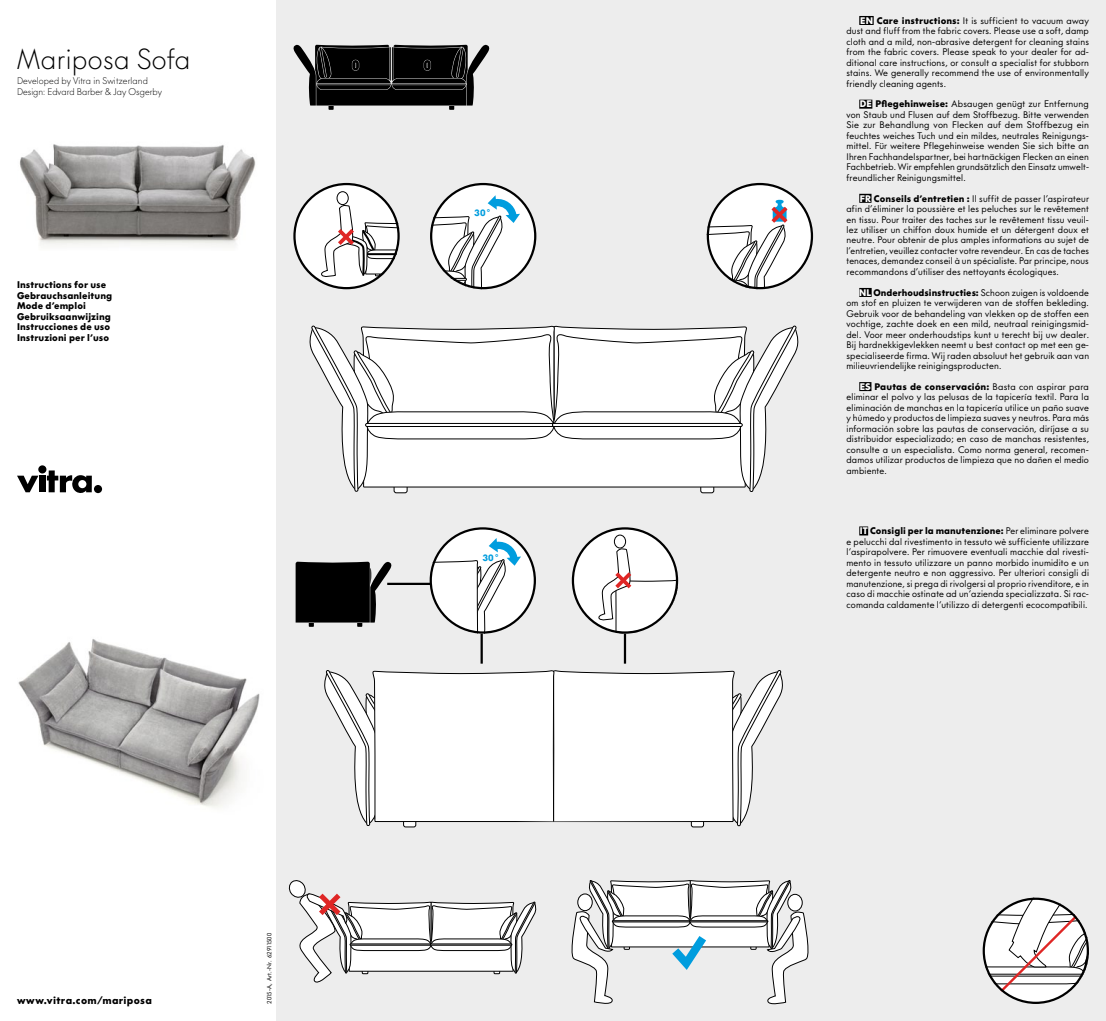
<style>
.page{position:relative;width:1106px;height:1021px;background:#fff}
.page>*{position:absolute;margin:0;border:0;box-sizing:border-box;transform-origin:0 0}
.t1{font:300 27px "V Futura";letter-spacing:.01em;color:#000}
.t2{font:700 9.75px "V Futura";letter-spacing:.035em;color:#000}
.Kurztext_6Pt{font:700 9px "V Futura";letter-spacing:.01em;color:#000}
.t3{font:300 9px "V Futura";letter-spacing:.01em;color:#000}
.t4{font:700 9px "V Futura";color:#009dde}
.Lauftext_Normal_6_Pt{font:8.85px/10.5px "V Futura";letter-spacing:.02em;color:#000;text-align:justify}
.Lauftext_Normal_Link{font:6px "V Futura";letter-spacing:.04em;color:#000}
.s1{font-weight:700;color:#fff}
.s2{font-weight:700}
</style>
<div class="page">
<div style="left:277px;top:0;width:829px;height:1020px;background:#ededed"></div>
<div style="left:859px;top:16px;width:14px;height:9px;background:#000"></div>
<div style="left:859px;top:100px;width:13px;height:9px;background:#000"></div>
<div style="left:859px;top:194px;width:12px;height:9px;background:#000"></div>
<div style="left:859px;top:288px;width:12px;height:9px;background:#000"></div>
<div style="left:859px;top:382px;width:12px;height:9px;background:#000"></div>
<div style="left:859px;top:526px;width:9px;height:9px;background:#000"></div>
<svg style="left:17px;top:475px;width:21px;height:17px"></svg>
<div style="left:39px;top:475px;width:6px;height:17px;background:#000"></div>
<div style="left:38px;top:465px;width:8px;height:8px;background:#000;border-radius:50%"></div>
<svg style="left:47px;top:470px;width:45px;height:23px"></svg>
<div style="left:94px;top:485px;width:8px;height:8px;background:#000;border-radius:50%"></div>
<svg style="left:983px;top:900px;width:106px;height:103px"></svg>
<div style="left:982px;top:897px;width:107px;height:106px;border:2px solid #000;border-radius:50%"></div>
<svg style="left:293px;top:44px;width:197px;height:66px"></svg>
<svg style="left:309px;top:325px;width:490px;height:169px"></svg>
<img style="left:18px;top:639px;width:242px;height:169px">
<img style="left:19px;top:144px;width:237px;height:102px">
<svg style="left:431px;top:528px;width:104px;height:104px"></svg>
<div style="left:431px;top:184px;width:104px;height:104px;background:#fff;border-radius:50%"></div>
<svg style="left:430px;top:195px;width:90px;height:94px"></svg>
<div style="left:430px;top:183px;width:106px;height:106px;border:2px solid #000;border-radius:50%"></div>
<svg style="left:573px;top:528px;width:104px;height:104px"></svg>
<div style="left:614px;top:535px;width:12px;height:13px;border:1px solid #000;border-radius:50%"></div>
<div style="left:294px;top:184px;width:104px;height:104px;background:#fff;border-radius:50%"></div>
<div style="left:337px;top:191px;width:11px;height:14px;border:1px solid #000;border-radius:50%"></div>
<svg style="left:321px;top:203px;width:79px;height:76px"></svg>
<div style="left:293px;top:183px;width:107px;height:106px;border:2px solid #000;border-radius:50%"></div>
<div style="left:708px;top:184px;width:104px;height:104px;background:#fff;border-radius:50%"></div>
<svg style="left:709px;top:200px;width:78px;height:90px"></svg>
<div style="left:706px;top:183px;width:107px;height:106px;border:2px solid #000;border-radius:50%"></div>
<svg style="left:288px;top:538px;width:521px;height:467px"></svg>
<hr style="left:387px;top:582px;width:43px;height:3px;background:#000">
<hr style="left:624px;top:633px;width:2px;height:30px;background:#000">
<hr style="left:480px;top:633px;width:3px;height:30px;background:#000">
<p class="t1" style="left:17px;top:43px;width:175px">Mariposa Sofa</p>
<p class="t3" style="left:17px;top:75px;width:132px">Developed by Vitra in Switzerland</p>
<p class="t3" style="left:17px;top:86px;width:146px">Design: Edvard Barber &amp; Jay Osgerby</p>
<p class="Kurztext_6Pt" style="left:17px;top:279px;width:91px">Instructions for use</p>
<p class="Kurztext_6Pt" style="left:17px;top:289px;width:97px">Gebrauchsanleitung</p>
<p class="Kurztext_6Pt" style="left:17px;top:300px;width:70px">Mode d’emploi</p>
<p class="Kurztext_6Pt" style="left:17px;top:310px;width:95px">Gebruiksaanwijzing</p>
<p class="Kurztext_6Pt" style="left:17px;top:321px;width:95px">Instrucciones de uso</p>
<p class="Kurztext_6Pt" style="left:17px;top:331px;width:94px">Instruzioni per l’uso</p>
<p class="t2" style="left:17px;top:993px;width:136px">www.vitra.com/mariposa</p>
<p class="Lauftext_Normal_Link" style="left:265px;top:1003px;width:72px;rotate:-90deg">2015-A, Art.-Nr. 62911500</p>
<p class="t4" style="left:474px;top:207px;width:19px">30°</p>
<p class="t4" style="left:483px;top:551px;width:19px">30°</p>
<p class="Lauftext_Normal_6_Pt" style="left:846px;top:15px;width:244px;text-indent:14px"><span class="s1">EN</span> <span class="s2">Care instructions:</span> It is sufficient to vacuum away dust and fluff from the fabric covers. Please use a soft, damp cloth and a mild, non-abrasive detergent for cleaning stains from the fabric covers. Please speak to your dealer for ad&shy;ditional care instructions, or consult a specialist for stubborn stains. We generally recommend the use of environmentally friendly cleaning agents.</p>
<p class="Lauftext_Normal_6_Pt" style="left:846px;top:99px;width:244px;text-indent:13px"><span class="s1">DE</span> <span class="s2">Pflegehinweise:</span> Absaugen genügt zur Entfernung von Staub und Flusen auf dem Stoffbezug. Bitte verwenden Sie zur Behandlung von Flecken auf dem Stoffbezug ein feuchtes weiches Tuch und ein mildes, neutrales Reinigungs&shy;mittel. Für weitere Pflegehinweise wenden Sie sich bitte an Ihren Fachhandelspartner, bei hartnäckigen Flecken an einen Fachbetrieb. Wir empfehlen grundsätzlich den Einsatz umwelt&shy;freundlicher Reinigungsmittel.</p>
<p class="Lauftext_Normal_6_Pt" style="left:846px;top:193px;width:244px;text-indent:13px"><span class="s1">FR</span> <span class="s2">Conseils d’entretien :</span> Il suffit de passer l’aspirateur afin d’éliminer la poussière et les peluches sur le revêtement en tissu. Pour traiter des taches sur le revêtement tissu veuil&shy;lez utiliser un chiffon doux humide et un détergent doux et neutre. Pour obtenir de plus amples informations au sujet de l’entretien, veuillez contacter votre revendeur. En cas de taches tenaces, demandez conseil à un spécialiste. Par principe, nous recommandons d’utiliser des nettoyants écologiques.</p>
<p class="Lauftext_Normal_6_Pt" style="left:846px;top:287px;width:244px;text-indent:13px"><span class="s1">NL</span> <span class="s2">Onderhoudsinstructies:</span> Schoon zuigen is voldoende om stof en pluizen te verwijderen van de stoffen bekleding.<br>Gebruik voor de behandeling van vlekken op de stoffen een vochtige, zachte doek en een mild, neutraal reinigingsmid&shy;del. Voor meer onderhoudstips kunt u terecht bij uw dealer.<br>Bij hardnekkigevlekken neemt u best contact op met een ge&shy;specialiseerde firma. Wij raden absoluut het gebruik aan van milieuvriendelijke reinigingsproducten.</p>
<p class="Lauftext_Normal_6_Pt" style="left:846px;top:381px;width:244px;text-indent:13px"><span class="s1">ES</span> <span class="s2">Pautas de conservación:</span> Basta con aspirar para eliminar el polvo y las pelusas de la tapicería textil. Para la eliminación de manchas en la tapicería utilice un paño suave y húmedo y productos de limpieza suaves y neutros. Para más información sobre las pautas de conservación, diríjase a su distribuidor especializado; en caso de manchas resistentes, consulte a un especialista. Como norma general, recomen&shy;damos utilizar productos de limpieza que no dañen el medio ambiente.</p>
<p class="Lauftext_Normal_6_Pt" style="left:846px;top:526px;width:244px;text-indent:13px"><span class="s1">IT</span> <span class="s2">Consigli per la manutenzione:</span> Per eliminare polvere e pelucchi dal rivestimento in tessuto wè sufficiente utilizzare l‘aspirapolvere. Per rimuovere eventuali macchie dal rivesti&shy;mento in tessuto utilizzare un panno morbido inumidito e un detergente neutro e non aggressivo. Per ulteriori consigli di manutenzione, si prega di rivolgersi al proprio rivenditore, e in caso di macchie ostinate ad un‘azienda specializzata. Si rac&shy;comanda caldamente l‘utilizzo di detergenti ecocompatibili.</p>
</div>
